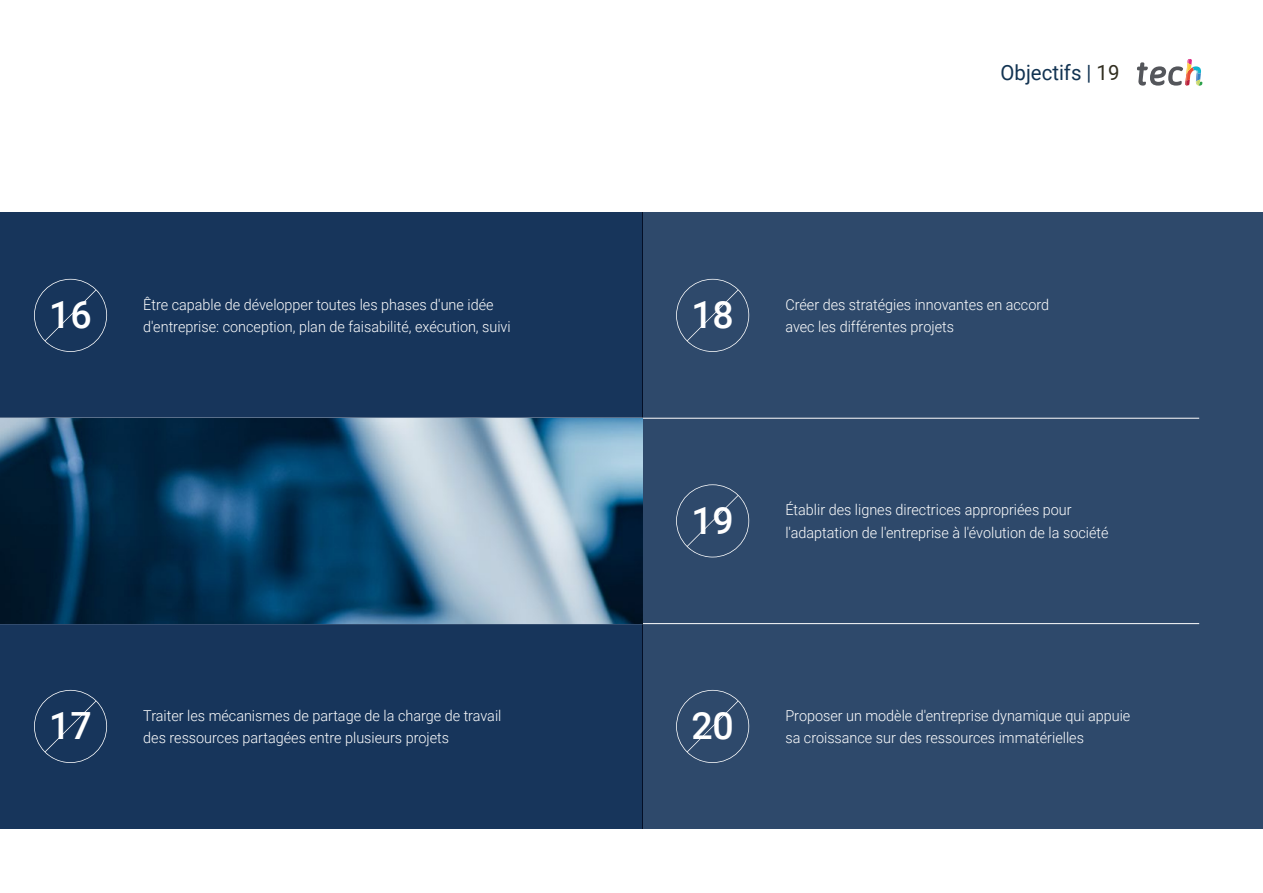
<style>
.page{position:relative;width:1263px;height:893px;background:#fff}
.page>*{position:absolute;margin:0;border:0;box-sizing:border-box;transform-origin:0 0}
.t1{font:500 37.5px "Roboto";color:#fff}
.t2{font:21px "Roboto";color:#123352}
.t3{font:300 15px/22.5px "Roboto";color:#fff;scale:.96 1}
.s1{color:#312e20}
</style>
<div class="page">
<div style="left:0;top:213px;width:642px;height:616px;background:#17355b"></div>
<div style="left:642px;top:213px;width:621px;height:616px;background:#2e496b"></div>
<svg style="left:676px;top:279px;width:73px;height:73px"></svg>
<svg style="left:676px;top:484px;width:73px;height:73px"></svg>
<svg style="left:34px;top:279px;width:73px;height:73px"></svg>
<svg style="left:676px;top:690px;width:73px;height:73px"></svg>
<hr style="left:0;top:418px;width:1199px;height:1px;background:#fff">
<hr style="left:0;top:623px;width:1199px;height:1px;background:#fff">
<img style="left:0;top:418px;width:642px;height:206px">
<svg style="left:34px;top:690px;width:73px;height:73px"></svg>
<svg style="left:1137px;top:59px;width:65px;height:27px"></svg>
<h2 class="t2" style="left:1000px;top:57px;width:120px">Objectifs | <span class="s1">19</span></h2>
<h1 class="t1" style="left:49px;top:288px;width:44px">16</h1>
<p class="t3" style="left:143px;top:293px;width:384px">Être capable de développer toutes les phases d'une idée d'entreprise: conception, plan de faisabilité, exécution, suivi</p>
<h1 class="t1" style="left:691px;top:288px;width:44px">18</h1>
<p class="t3" style="left:785px;top:293px;width:276px">Créer des stratégies innovantes en accord avec les différentes projets</p>
<h1 class="t1" style="left:691px;top:494px;width:44px">19</h1>
<p class="t3" style="left:785px;top:498px;width:338px">Établir des lignes directrices appropriées pour l'adaptation de l'entreprise à l'évolution de la société</p>
<h1 class="t1" style="left:49px;top:699px;width:44px">17</h1>
<p class="t3" style="left:143px;top:704px;width:375px">Traiter les mécanismes de partage de la charge de travail</p>
<p class="t3" style="left:143px;top:726px;width:320px">des ressources partagées entre plusieurs projets</p>
<h1 class="t1" style="left:691px;top:699px;width:44px">20</h1>
<p class="t3" style="left:785px;top:704px;width:361px">Proposer un modèle d'entreprise dynamique qui appuie</p>
<p class="t3" style="left:785px;top:726px;width:312px">sa croissance sur des ressources immatérielles</p>
</div>
